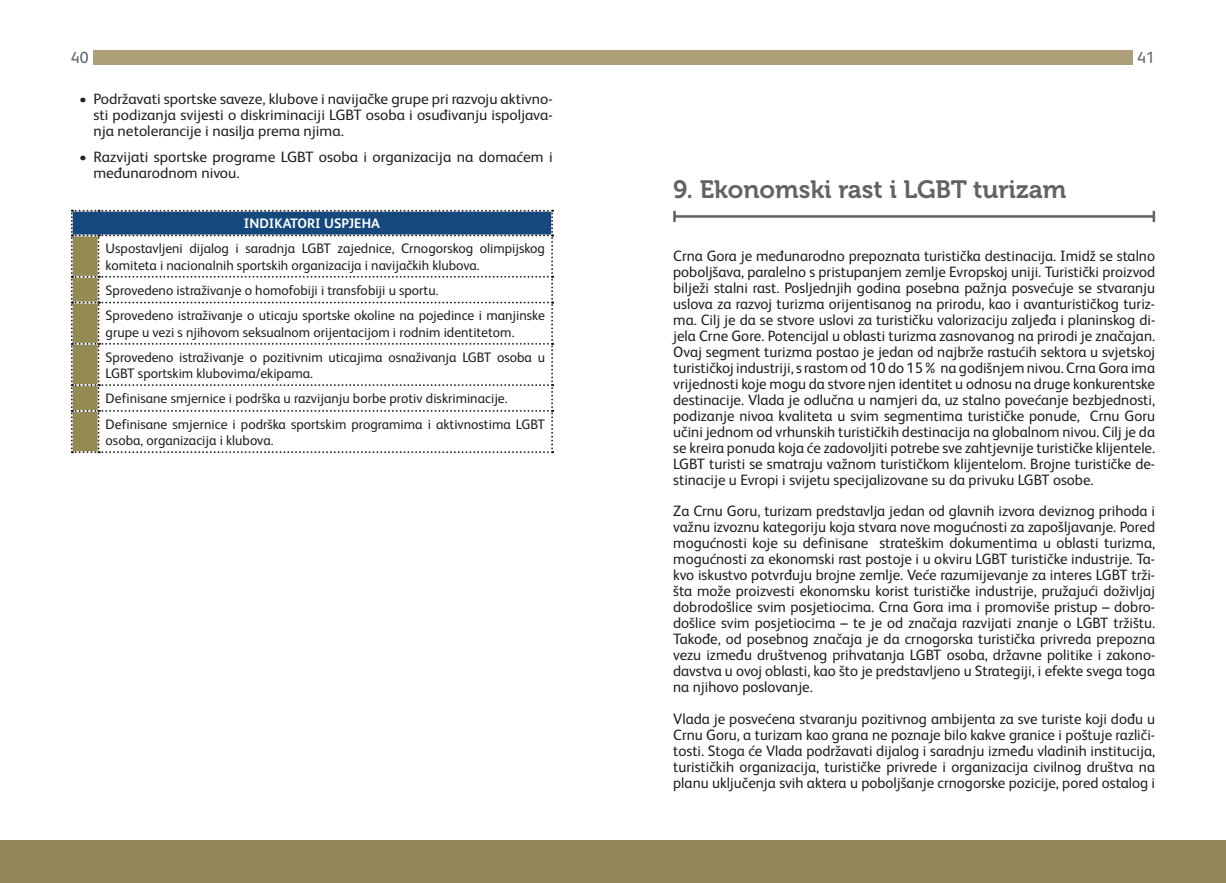
<style>
.page{position:relative;width:1226px;height:883px;background:#fff}
.page>*{position:absolute;margin:0;border:0;box-sizing:border-box;transform-origin:0 0}
.t1{font:25px "Museo 700";color:#636366}
.t2{font:16.25px "FS Albert";color:#636366}
.t3{font:15px/15.9px "FS Albert";color:#231f20;text-align:justify}
.t4{font:13.75px/25.2px "FS Albert";color:#231f20}
.t5{font:700 13.75px "FS Albert";color:#fff}
</style>
<div class="page">
<div style="left:0;top:840px;width:613px;height:42px;background:#948556"></div>
<div style="left:94px;top:50px;width:519px;height:15px;background:#ada078"></div>
<div style="left:613px;top:840px;width:612px;height:42px;background:#948556"></div>
<div style="left:613px;top:50px;width:519px;height:15px;background:#ada078"></div>
<svg style="left:71px;top:210px;width:482px;height:243px"></svg>
<hr style="left:674px;top:215px;width:480px;height:3px;background:#636366">
<svg style="left:673px;top:211px;width:3px;height:11px"></svg>
<svg style="left:1153px;top:211px;width:2px;height:11px"></svg>
<p class="t2" style="left:71px;top:48px;width:19px">40</p>
<p class="t2" style="left:1137px;top:48px;width:19px">41</p>
<p class="t3" style="left:93px;top:91px;width:461px;text-indent:-14px">• Podržavati sportske saveze, klubove i navijačke grupe pri razvoju aktivno&shy;sti podizanja svijesti o diskriminaciji LGBT osoba i osuđivanju ispoljava&shy;nja netolerancije i nasilja prema njima.</p>
<p class="t3" style="left:93px;top:149px;width:461px;text-indent:-14px">• Razvijati sportske programe LGBT osoba i organizacija na domaćem i međunarodnom nivou.</p>
<h1 class="t1" style="left:673px;top:175px;width:395px">9. Ekonomski rast i LGBT turizam</h1>
<p class="t5" style="left:244px;top:216px;width:138px">INDIKATORI USPJEHA</p>
<p class="t4" style="left:106px;top:240px;width:441px;line-height:16.5px">Uspostavljeni dijalog i saradnja LGBT zajednice, Crnogorskog olimpijskog komiteta i nacionalnih sportskih organizacija i navijačkih klubova.</p>
<p class="t4" style="left:106px;top:277px;width:441px">Sprovedeno istraživanje o homofobiji i transfobiji u sportu.<br>Sprovedeno istraživanje o uticaju sportske okoline na pojedince i manjinske</p>
<p class="t4" style="left:106px;top:319px;width:441px;line-height:24.8px">grupe u vezi s njihovom seksualnom orijentacijom i rodnim identitetom.<br>Sprovedeno istraživanje o pozitivnim uticajima osnaživanja LGBT osoba u</p>
<p class="t4" style="left:106px;top:360px;width:441px">LGBT sportskim klubovima/ekipama.<br>Definisane smjernice i podrška u razvijanju borbe protiv diskriminacije.<br>Definisane smjernice i podrška sportskim programima i aktivnostima LGBT</p>
<p class="t4" style="left:106px;top:427px;width:169px">osoba, organizacija i klubova.</p>
<p class="t3" style="left:673px;top:248px;width:483px">Crna Gora je međunarodno prepoznata turistička destinacija. Imidž se stalno poboljšava, paralelno s pristupanjem zemlje Evropskoj uniji. Turistički proizvod bilježi stalni rast. Posljednjih godina posebna pažnja posvećuje se stvaranju uslova za razvoj turizma orijentisanog na prirodu, kao i avanturističkog turiz&shy;ma. Cilj je da se stvore uslovi za turističku valorizaciju zaljeđa i planinskog di&shy;jela Crne Gore. Potencijal u oblasti turizma zasnovanog na prirodi je značajan.<br>Ovaj segment turizma postao je jedan od najbrže rastućih sektora u svjetskoj turističkoj industriji, s rastom od 10 do 15% na godišnjem nivou. Crna Gora ima vrijednosti koje mogu da stvore njen identitet u odnosu na druge konkurentske destinacije. Vlada je odlučna u namjeri da, uz stalno povećanje bezbjednosti, podizanje nivoa kvaliteta u svim segmentima turističke ponude, Crnu Goru učini jednom od vrhunskih turističkih destinacija na globalnom nivou. Cilj je da se kreira ponuda koja će zadovoljiti potrebe sve zahtjevnije turističke klijentele.<br>LGBT turisti se smatraju važnom turističkom klijentelom. Brojne turističke de&shy;stinacije u Evropi i svijetu specijalizovane su da privuku LGBT osobe.</p>
<p class="t3" style="left:673px;top:503px;width:483px">Za Crnu Goru, turizam predstavlja jedan od glavnih izvora deviznog prihoda i važnu izvoznu kategoriju koja stvara nove mogućnosti za zapošljavanje. Pored mogućnosti koje su definisane strateškim dokumentima u oblasti turizma, mogućnosti za ekonomski rast postoje i u okviru LGBT turističke industrije. Ta&shy;kvo iskustvo potvrđuju brojne zemlje. Veće razumijevanje za interes LGBT trži&shy;šta može proizvesti ekonomsku korist turističke industrije, pružajući doživljaj dobrodošlice svim posjetiocima. Crna Gora ima i promoviše pristup – dobro&shy;došlice svim posjetiocima – te je od značaja razvijati znanje o LGBT tržištu.<br>Takođe, od posebnog značaja je da crnogorska turistička privreda prepozna vezu između društvenog prihvatanja LGBT osoba, državne politike i zakono&shy;davstva u ovoj oblasti, kao što je predstavljeno u Strategiji, i efekte svega toga na njihovo poslovanje.</p>
<p class="t3" style="left:673px;top:710px;width:483px">Vlada je posvećena stvaranju pozitivnog ambijenta za sve turiste koji dođu u Crnu Goru, a turizam kao grana ne poznaje bilo kakve granice i poštuje različi&shy;tosti. Stoga će Vlada podržavati dijalog i saradnju između vladinih institucija, turističkih organizacija, turističke privrede i organizacija civilnog društva na planu uključenja svih aktera u poboljšanje crnogorske pozicije, pored ostalog i</p>
</div>
